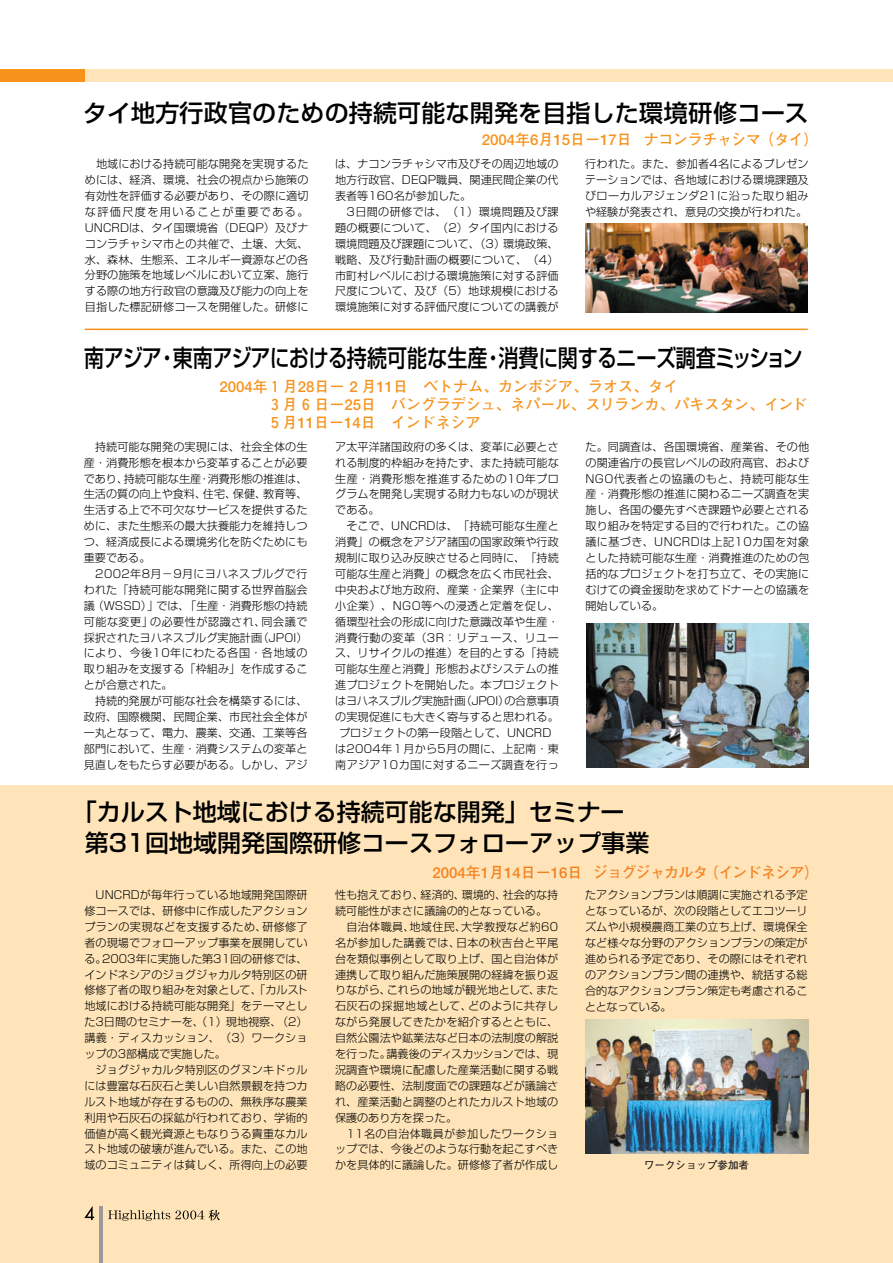
<style>
.page{position:relative;width:893px;height:1263px;background:#fff}
.page>*{position:absolute;margin:0;border:0;box-sizing:border-box;transform-origin:0 0}
.t1{font:500 24px/31.5px "Shin Go";color:#000}
.t2{font:500 24px "Shin Go";letter-spacing:-.03em;color:#000;scale:.84 1}
.t3{font:700 15px/18px "Futo Go B101";color:#f7931d}
.t4{font:700 15px "Futo Go B101";letter-spacing:-.05em;color:#f58220}
.t5{font:300 11.1px/15.9px "Shin Go";letter-spacing:.005em;color:#000;text-align:justify}
.t6{font:300 11.1px "Shin Go";letter-spacing:.035em;color:#000}
.t7{font:300 11.1px "Shin Go";letter-spacing:-.025em;color:#000}
.t8{font:700 10.5px "Futo Go B101";color:#231f20}
</style>
<div class="page">
<div style="left:0;top:785px;width:892px;height:478px;background:#fee4b8"></div>
<div style="left:0;top:69px;width:892px;height:12px;background:#fee4b8"></div>
<hr style="left:99px;top:1206px;width:3px;height:57px;background:#999">
<div style="left:0;top:69px;width:85px;height:13px;background:#f7931d"></div>
<hr style="left:85px;top:329px;width:722px;height:1px;background:#f7931d">
<svg style="left:108px;top:1210px;width:112px;height:11px"></svg>
<svg style="left:84px;top:1206px;width:10px;height:14px"></svg>
<img style="left:585px;top:1020px;width:223px;height:133px">
<img style="left:586px;top:624px;width:222px;height:144px">
<img style="left:585px;top:223px;width:222px;height:89px">
<h1 class="t1" style="left:83px;top:100px;width:727px">タイ地方行政官のための持続可能な開発を目指した環境研修コース</h1>
<h2 class="t3" style="left:481px;top:132px;width:338px">2004年6月15日－17日　ナコンラチャシマ（タイ）</h2>
<p class="t5" style="left:85px;top:157px;width:225px">　地域における持続可能な開発を実現するためには、経済、環境、社会の視点から施策の有効性を評価する必要があり、その際に適切な評価尺度を用いることが重要である。UNCRDは、タイ国環境省（DEQP）及びナコンラチャシマ市との共催で、土壌、大気、水、森林、生態系、エネルギー資源などの各分野の施策を地域レベルにおいて立案、施行する際の地方行政官の意識及び能力の向上を目指した標記研修コースを開催した。研修に</p>
<h1 class="t2" style="left:84px;top:349px;width:856px">南アジア・東南アジアにおける持続可能な生産・消費に関するニーズ調査ミッション</h1>
<h2 class="t3" style="left:219px;top:379px;width:589px">2004年１月28日－ 2 月11日　ベトナム、カンボジア、ラオス、タイ<br>　　　３月６日－25日　バングラデシュ、ネパール、スリランカ、パキスタン、インド　　　５月11日－14日　インドネシア</h2>
<p class="t5" style="left:84px;top:440px;width:225px;text-align:left">　持続可能な開発の実現には、社会全体の生産・消費形態を根本から変革することが必要であり、持続可能な生産・消費形態の推進は、生活の質の向上や食料、住宅、保健、教育等、生活する上で不可欠なサービスを提供するために、また生態系の最大扶養能力を維持しつつ、経済成長による環境劣化を防ぐためにも重要である。<br>　2002年8月－9月にヨハネスブルグで行われた「持続可能な開発に関する世界首脳会議（WSSD）」では、「生産・消費形態の持続可能な変更」の必要性が認識され、同会議で採択されたヨハネスブルグ実施計画（JPOI）により、今後10年にわたる各国・各地域の取り組みを支援する「枠組み」を作成することが合意された。<br>　持続的発展が可能な社会を構築するには、政府、国際機関、民間企業、市民社会全体が一丸となって、電力、農業、交通、工業等各部門において、生産・消費システムの変革と見直しをもたらす必要がある。しかし、アジ</p>
<p class="t5" style="left:335px;top:440px;width:225px">ア太平洋諸国政府の多くは、変革に必要とさ</p>
<p class="t5" style="left:335px;top:158px;width:225px;text-align:left">は、ナコンラチャシマ市及びその周辺地域の地方行政官、DEQP職員、関連民間企業の代表者等160名が参加した。<br>　3日間の研修では、（1）環境問題及び課題の概要について、（2）タイ国内における環境問題及び課題について、（3）環境政策、戦略、及び行動計画の概要について、（4）市町村レベルにおける環境施策に対する評価尺度について、及び（5）地球規模における環境施策に対する評価尺度についての講義が</p>
<p class="t5" style="left:585px;top:158px;width:225px">行われた。また、参加者4名によるプレゼンテーションでは、各地域における環境課題及びローカルアジェンダ21に沿った取り組みや経験が発表され、意見の交換が行われた。</p>
<p class="t5" style="left:585px;top:440px;width:225px">た。同調査は、各国環境省、産業省、その他の関連省庁の長官レベルの政府高官、およびNGO代表者との協議のもと、持続可能な生産・消費形態の推進に関わるニーズ調査を実施し、各国の優先すべき課題や必要とされる取り組みを特定する目的で行われた。この協議に基づき、UNCRDは上記10カ国を対象とした持続可能な生産・消費推進のための包括的なプロジェクトを打ち立て、その実施にむけての資金援助を求めてドナーとの協議を開始している。</p>
<p class="t5" style="left:335px;top:456px;width:225px">れる制度的枠組みを持たず、また持続可能な</p>
<p class="t6" style="left:335px;top:474px;width:225px">生産・消費形態を推進するための10年プロ</p>
<p class="t5" style="left:335px;top:488px;width:225px">グラムを開発し実現する財力もないのが現状</p>
<p class="t5" style="left:335px;top:504px;width:46px">である。</p>
<p class="t5" style="left:335px;top:520px;width:225px">　そこで、UNCRDは、「持続可能な生産と</p>
<p class="t5" style="left:335px;top:536px;width:225px">消費」の概念をアジア諸国の国家政策や行政</p>
<p class="t5" style="left:335px;top:551px;width:225px">規制に取り込み反映させると同時に、「持続</p>
<p class="t5" style="left:335px;top:567px;width:225px">可能な生産と消費」の概念を広く市民社会、</p>
<p class="t5" style="left:335px;top:583px;width:225px">中央および地方政府、産業・企業界（主に中</p>
<p class="t6" style="left:335px;top:601px;width:225px">小企業）、NGO等への浸透と定着を促し、</p>
<p class="t5" style="left:335px;top:615px;width:225px">循環型社会の形成に向けた意識改革や生産・</p>
<p class="t6" style="left:335px;top:633px;width:225px">消費行動の変革（3R：リデュース、リユー</p>
<p class="t5" style="left:335px;top:647px;width:225px">ス、リサイクルの推進）を目的とする「持続</p>
<p class="t5" style="left:335px;top:663px;width:225px">可能な生産と消費」形態およびシステムの推</p>
<p class="t5" style="left:335px;top:679px;width:225px">進プロジェクトを開始した。本プロジェクト</p>
<p class="t7" style="left:335px;top:697px;width:225px">はヨハネスブルグ実施計画（JPOI）の合意事項</p>
<p class="t5" style="left:335px;top:710px;width:225px">の実現促進にも大きく寄与すると思われる。</p>
<p class="t5" style="left:339px;top:726px;width:214px">プロジェクトの第一段階として、UNCRD</p>
<p class="t5" style="left:335px;top:742px;width:225px">は2004年１月から5月の間に、上記南・東</p>
<p class="t6" style="left:335px;top:760px;width:225px">南アジア10カ国に対するニーズ調査を行っ</p>
<h1 class="t1" style="left:85px;top:799px;width:566px;text-indent:-12px">「カルスト地域における持続可能な開発」セミナー第31回地域開発国際研修コースフォローアップ事業</h1>
<h2 class="t4" style="left:432px;top:867px;width:388px">2004年1月14日－16日　ジョグジャカルタ（インドネシア）</h2>
<p class="t5" style="left:84px;top:888px;width:225px;text-align:left">　UNCRDが毎年行っている地域開発国際研修コースでは、研修中に作成したアクションプランの実現などを支援するため、研修修了者の現場でフォローアップ事業を展開している。2003年に実施した第31回の研修では、インドネシアのジョグジャカルタ特別区の研修修了者の取り組みを対象として、「カルスト地域における持続可能な開発」をテーマとした3日間のセミナーを、（1）現地視察、（2）講義・ディスカッション、（3）ワークショップの3部構成で実施した。<br>　ジョグジャカルタ特別区のグヌンキドゥルには豊富な石灰石と美しい自然景観を持つカルスト地域が存在するものの、無秩序な農業利用や石灰石の採鉱が行われており、学術的価値が高く観光資源ともなりうる貴重なカルスト地域の破壊が進んでいる。また、この地域のコミュニティは貧しく、所得向上の必要</p>
<p class="t5" style="left:335px;top:888px;width:225px;text-align:left">性も抱えており、経済的、環境的、社会的な持続可能性がまさに議論の的となっている。　　自治体職員、地域住民、大学教授など約60名が参加した講義では、日本の秋吉台と平尾台を類似事例として取り上げ、国と自治体が連携して取り組んだ施策展開の経緯を振り返りながら、これらの地域が観光地として、また石灰石の採掘地域として、どのように共存しながら発展してきたかを紹介するとともに、自然公園法や鉱業法など日本の法制度の解説を行った。講義後のディスカッションでは、現況調査や環境に配慮した産業活動に関する戦略の必要性、法制度面での課題などが議論され、産業活動と調整のとれたカルスト地域の保護のあり方を探った。<br>　11名の自治体職員が参加したワークショップでは、今後どのような行動を起こすべきかを具体的に議論した。研修修了者が作成し</p>
<p class="t5" style="left:585px;top:889px;width:224px">たアクションプランは順調に実施される予定となっているが、次の段階としてエコツーリズムや小規模農商工業の立ち上げ、環境保全など様々な分野のアクションプランの策定が進められる予定であり、その際にはそれぞれのアクションプラン間の連携や、統括する総合的なアクションプラン策定も考慮されることとなっている。</p>
<p class="t8" style="left:644px;top:1162px;width:106px">ワークショップ参加者</p>
</div>
